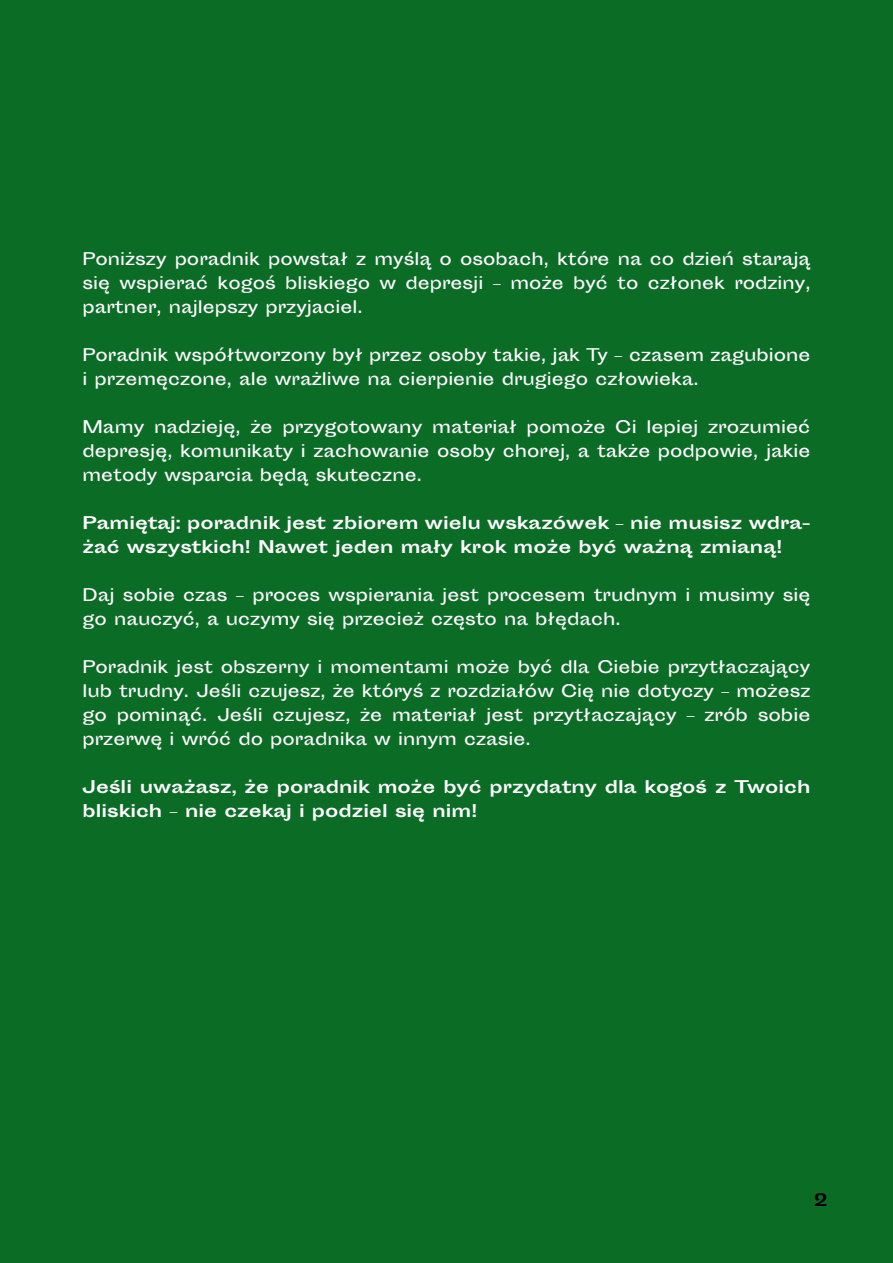
<style>
.page{position:relative;width:893px;height:1263px;background:#0b6c26}
.page>*{position:absolute;margin:0;border:0;box-sizing:border-box;transform-origin:0 0}
.t1{font:16.5px/24px "Sporting Grotesque";color:#fff;text-align:justify}
.t2{font:700 16.5px/24px "Sporting Grotesque";color:#fff}
.t3{font:700 16.5px "Sporting Grotesque";color:#000}
</style>
<div class="page">
<p class="t1" style="left:82px;top:247px;width:729px">Poniższy poradnik powstał z myślą o osobach, które na co dzień starają się wspierać kogoś bliskiego w depresji – może być to członek rodziny, partner, najlepszy przyjaciel.</p>
<p class="t1" style="left:82px;top:343px;width:729px">Poradnik współtworzony był przez osoby takie, jak Ty – czasem zagubione i przemęczone, ale wrażliwe na cierpienie drugiego człowieka.</p>
<p class="t1" style="left:82px;top:415px;width:729px">Mamy nadzieję, że przygotowany materiał pomoże Ci lepiej zrozumieć depresję, komunikaty i zachowanie osoby chorej, a także podpowie, jakie metody wsparcia będą skuteczne.</p>
<p class="t2" style="left:82px;top:511px;width:729px">Pamiętaj: poradnik jest zbiorem wielu wskazówek – nie musisz wdra&shy;żać wszystkich! Nawet jeden mały krok może być ważną zmianą!</p>
<p class="t1" style="left:82px;top:583px;width:729px">Daj sobie czas – proces wspierania jest procesem trudnym i musimy się go nauczyć, a uczymy się przecież często na błędach.</p>
<p class="t1" style="left:82px;top:655px;width:729px">Poradnik jest obszerny i momentami może być dla Ciebie przytłaczający lub trudny. Jeśli czujesz, że któryś z rozdziałów Cię nie dotyczy – możesz go pominąć. Jeśli czujesz, że materiał jest przytłaczający – zrób sobie przerwę i wróć do poradnika w innym czasie.</p>
<p class="t2" style="left:82px;top:775px;width:729px">Jeśli uważasz, że poradnik może być przydatny dla kogoś z Twoich bliskich – nie czekaj i podziel się nim!</p>
<p class="t3" style="left:813px;top:1191px;width:16px">2</p>
</div>
